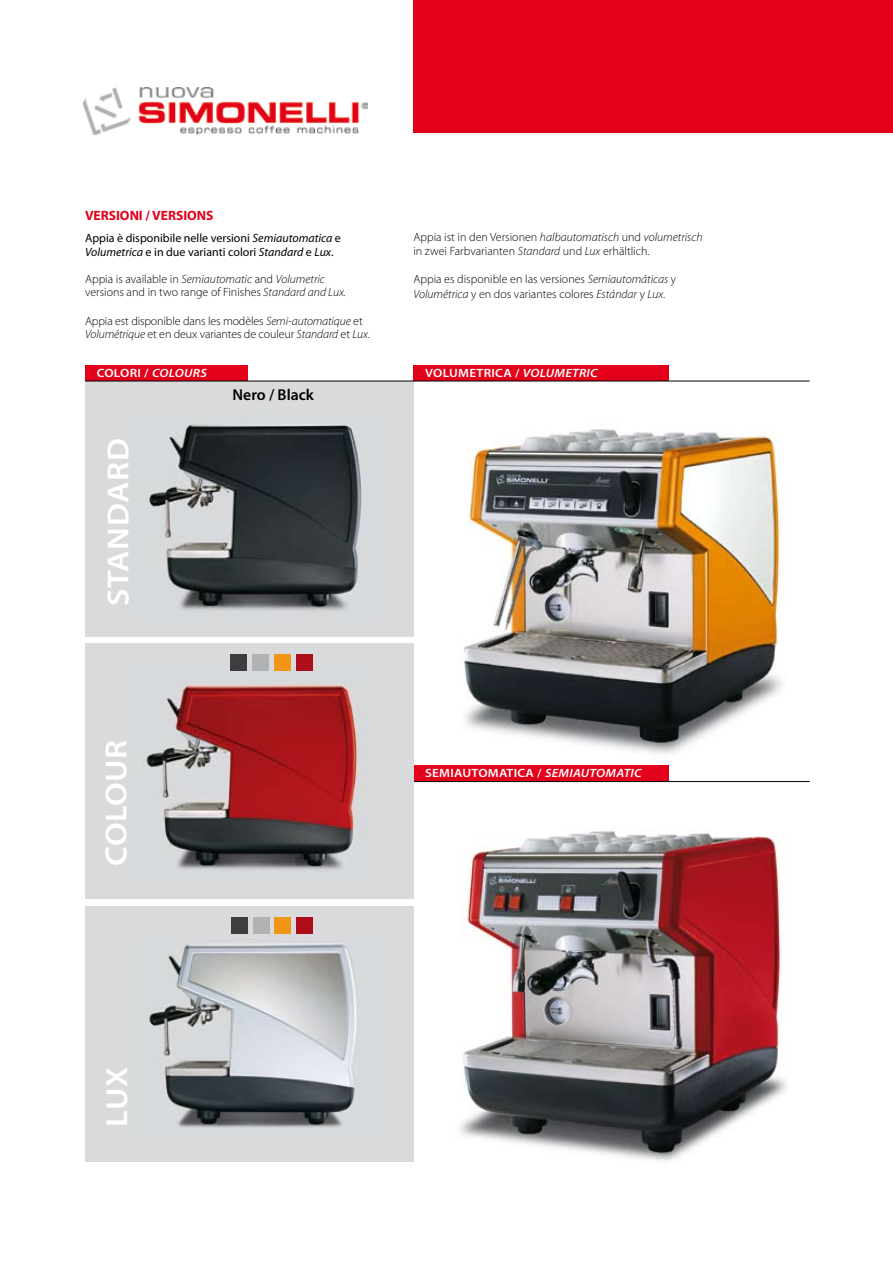
<style>
.page{position:relative;width:893px;height:1263px;background:#fff}
.page>*{position:absolute;margin:0;border:0;box-sizing:border-box;transform-origin:0 0}
.t1{font:600 30.6px "Myriad Pro";letter-spacing:.02em;color:#fff;scale:1.1 1}
.t2{font:600 15.75px "Myriad Pro";color:#000}
.t3{font:700 13.5px "Myriad Pro";color:#e2001a}
.t4{font:300 12px/13.5px "Myriad Pro";color:#000}
.t5{font:12px/13.5px "Myriad Pro";color:#000}
.t6{font:600 12px "Myriad Pro";letter-spacing:.02em;color:#fff;scale:1.1 1}
.s1{font-style:italic}
</style>
<div class="page">
<div style="left:413px;top:765px;width:256px;height:16px;background:#e2001a"></div>
<hr style="left:413px;top:781px;width:397px;height:1px;background:#000">
<div style="left:413px;top:365px;width:256px;height:16px;background:#e2001a"></div>
<img style="left:84px;top:87px;width:283px;height:47px">
<div style="left:413px;top:0;width:480px;height:133px;background:#e2001a"></div>
<div style="left:85px;top:381px;width:328px;height:255px;background:#d9dadb"></div>
<img style="left:459px;top:831px;width:327px;height:330px">
<img style="left:463px;top:429px;width:319px;height:325px">
<div style="left:85px;top:365px;width:163px;height:16px;background:#e2001a"></div>
<div style="left:85px;top:644px;width:328px;height:255px;background:#d9dadb"></div>
<div style="left:85px;top:906px;width:328px;height:255px;background:#d9dadb"></div>
<hr style="left:85px;top:381px;width:725px;height:1px;background:#000">
<img style="left:147px;top:423px;width:215px;height:188px">
<img style="left:149px;top:943px;width:209px;height:185px">
<div style="left:231px;top:917px;width:16px;height:16px;background:#3e3e40"></div>
<div style="left:253px;top:917px;width:16px;height:16px;background:#b1b2b4"></div>
<div style="left:275px;top:917px;width:16px;height:16px;background:#f09515"></div>
<div style="left:297px;top:917px;width:16px;height:16px;background:#ae0e1b"></div>
<img style="left:146px;top:666px;width:212px;height:205px">
<div style="left:231px;top:655px;width:16px;height:16px;background:#3e3e40"></div>
<div style="left:253px;top:655px;width:16px;height:16px;background:#b1b2b4"></div>
<div style="left:275px;top:655px;width:16px;height:16px;background:#f09515"></div>
<div style="left:296px;top:655px;width:16px;height:16px;background:#ae0e1b"></div>
<p class="t3" style="left:85px;top:207px;width:130px">VERSIONI / VERSIONS</p>
<p class="t5" style="left:85px;top:231px;width:257px">Appia è disponibile nelle versioni <span class="s1">Semiautomatica</span> e<br><span class="s1">Volumetrica</span> e in due varianti colori <span class="s1">Standard</span> e <span class="s1">Lux</span>.</p>
<p class="t4" style="left:85px;top:272px;width:263px">Appia is available in <span class="s1">Semiautomatic</span> and <span class="s1">Volumetric </span>versions and in two range of Finishes <span class="s1">Standard and Lux.</span></p>
<p class="t4" style="left:85px;top:314px;width:286px">Appia est disponible dans les modèles <span class="s1">Semi-automatique</span> et<br><span class="s1">Volumétrique</span> et en deux variantes de couleur <span class="s1">Standard</span> et <span class="s1">Lux</span>.</p>
<p class="t6" style="left:97px;top:365px;width:102px">COLORI / <span class="s1">COLOURS</span></p>
<h1 class="t1" style="left:99px;top:606px;width:154px;rotate:-90deg">STANDARD</h1>
<h2 class="t2" style="left:233px;top:385px;width:83px">Nero / Black</h2>
<p class="t4" style="left:413px;top:231px;width:291px">Appia ist in den Versionen <span class="s1">halbautomatisch</span> und <span class="s1">volumetrisch </span>in zwei Farbvarianten <span class="s1">Standard</span> und <span class="s1">Lux</span> erhältlich.</p>
<p class="t4" style="left:413px;top:272px;width:264px;line-height:15px">Appia es disponible en las versiones <span class="s1">Semiautomáticas</span> y<br><span class="s1">Volumétrica</span> y en dos variantes colores <span class="s1">Estándar</span> y <span class="s1">Lux</span>.</p>
<p class="t6" style="left:425px;top:365px;width:159px">VOLUMETRICA / <span class="s1">VOLUMETRIC</span></p>
<h1 class="t1" style="left:97px;top:866px;width:117px;rotate:-90deg">COLOUR</h1>
<p class="t6" style="left:425px;top:765px;width:198px">SEMIAUTOMATICA / <span class="s1">SEMIAUTOMATIC</span></p>
<h1 class="t1" style="left:97px;top:1126px;width:55px;rotate:-90deg">LUX</h1>
</div>
